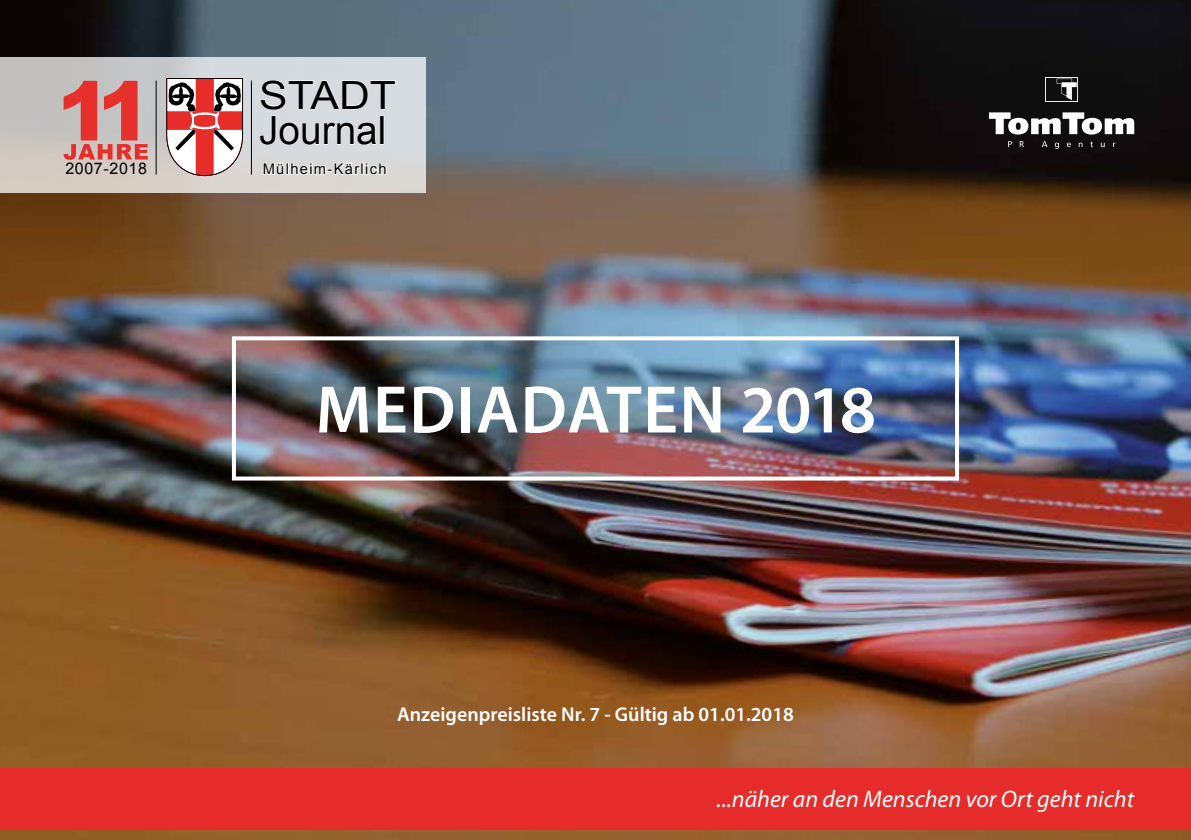
<style>
.page{position:relative;width:1191px;height:840px;background:#fff}
.page>*{position:absolute;margin:0;border:0;box-sizing:border-box;transform-origin:0 0}
.t1{font:900 81.8px "Arial";color:#e6302b}
.t2{font:600 67.8px "Myriad Pro";letter-spacing:.02em;color:#fff}
.t3{font:38.8px "Arial";color:#000}
.t4{font:38.8px "Arial";color:#000;scale:1.1 1}
.t5{font:italic 24px "Myriad Pro";color:#fff}
.t6{font:600 20px "Myriad Pro";color:#fff}
.t7{font:16px "Arial";letter-spacing:.04em;color:#000}
.t8{font:14.6px "Arial";letter-spacing:.09em;color:#000}
</style>
<div class="page">
<img style="left:0;top:0;width:1191px;height:839px">
<div style="left:0;top:768px;width:1191px;height:61px;background:#e62c2b"></div>
<div style="left:0;top:57px;width:425px;height:135px;background:linear-gradient(to right,#c5c1bd,#dce0e3)"></div>
<svg style="left:1008px;top:141px;width:4px;height:6px"></svg>
<svg style="left:1019px;top:141px;width:5px;height:6px"></svg>
<svg style="left:1041px;top:141px;width:6px;height:6px"></svg>
<svg style="left:1054px;top:142px;width:5px;height:7px"></svg>
<svg style="left:1067px;top:142px;width:3px;height:5px"></svg>
<svg style="left:1078px;top:142px;width:4px;height:5px"></svg>
<svg style="left:1090px;top:141px;width:3px;height:6px"></svg>
<svg style="left:1100px;top:143px;width:4px;height:4px"></svg>
<svg style="left:1045px;top:77px;width:33px;height:25px"></svg>
<svg style="left:989px;top:112px;width:145px;height:22px"></svg>
<svg style="left:64px;top:144px;width:84px;height:16px"></svg>
<svg style="left:262px;top:155px;width:125px;height:23px"></svg>
<svg style="left:259px;top:79px;width:137px;height:67px;background:#dbe0e3"></svg>
<div style="left:380px;top:116px;width:4px;height:28px;border:1px solid #fff"></div>
<svg style="left:166px;top:78px;width:77px;height:98px"></svg>
<hr style="left:156px;top:81px;width:1px;height:93px;background:#000">
<hr style="left:251px;top:81px;width:1px;height:93px;background:#000">
<div style="left:232px;top:336px;width:727px;height:144px;border:4px solid #fff"></div>
<h1 class="t1" style="left:57px;top:52px;width:96px">11</h1>
<p class="t7" style="left:65px;top:158px;width:83px">2007-2018</p>
<h3 class="t4" style="left:259px;top:70px;width:126px">STADT</h3>
<h3 class="t3" style="left:259px;top:105px;width:129px">Journal</h3>
<p class="t8" style="left:263px;top:159px;width:125px">Mülheim-Kärlich</p>
<h2 class="t2" style="left:315px;top:372px;width:562px">MEDIADATEN 2018</h2>
<p class="t6" style="left:397px;top:702px;width:398px">Anzeigenpreisliste Nr. 7 - Gültig ab 01.01.2018</p>
<p class="t5" style="left:716px;top:785px;width:419px">...näher an den Menschen vor Ort geht nicht</p>
</div>
